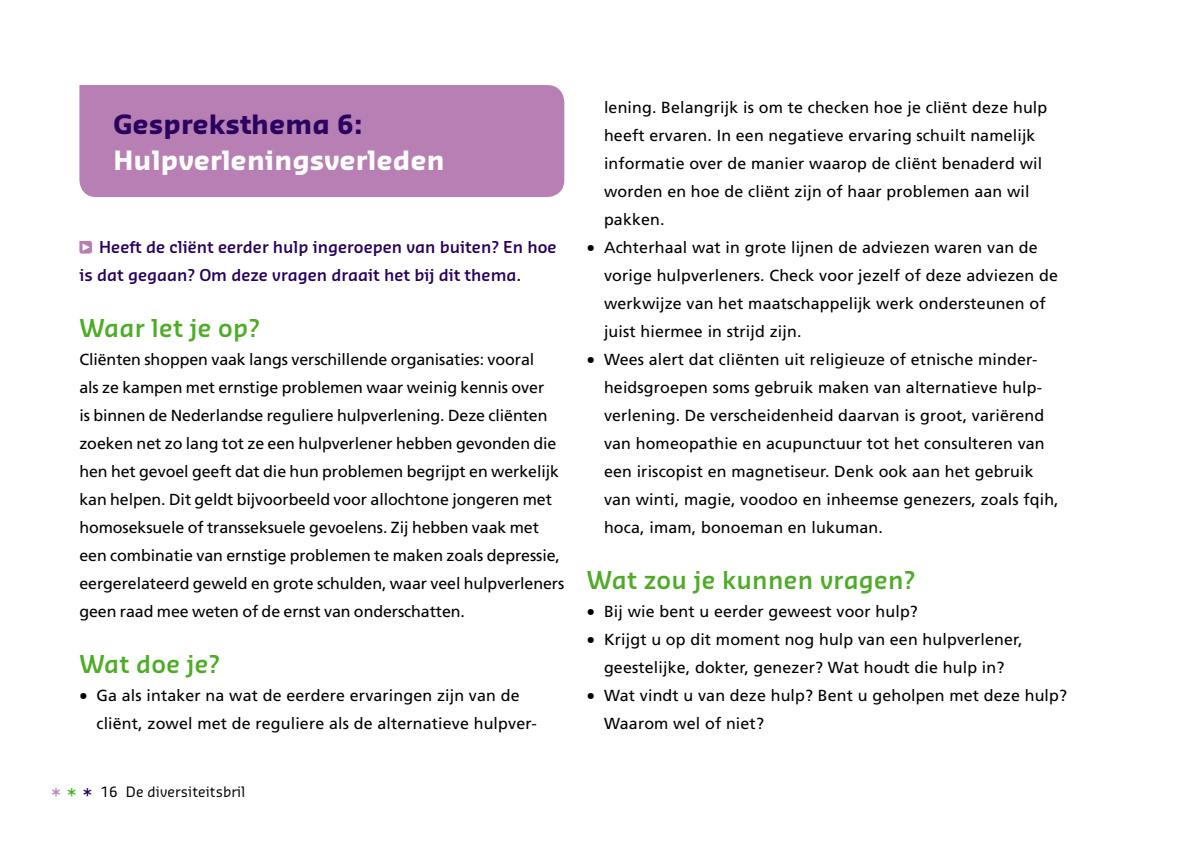
<style>
.page{position:relative;width:1191px;height:842px;background:#fff}
.page>*{position:absolute;margin:0;border:0;box-sizing:border-box;transform-origin:0 0}
.t1{font:700 26px "Sansa";letter-spacing:.01em;color:#fff}
.t2{font:700 26px "Sansa";letter-spacing:.01em;color:#29015e}
.t3{font:600 24px "Sansa";letter-spacing:.01em;color:#4dac25}
.t4{font:16px/28px "Frutiger";letter-spacing:.01em;color:#000}
.t5{font:600 16px/28px "Sansa";color:#29015e}
.t6{font:14px "Sansa";letter-spacing:.01em;color:#000}
.s1{font-family:"Sansa";font-weight:700}
.s2{font-size:20px;color:#b87fb4}
.s3{font-size:20px;color:#4dac25}
.s4{font-size:20px;color:#29015e}
</style>
<div class="page">
<div style="left:79px;top:85px;width:485px;height:112px;background:#b87fb4"></div>
<svg style="left:79px;top:241px;width:13px;height:13px"></svg>
<h1 class="t2" style="left:113px;top:108px;width:251px">Gespreksthema 6:</h1>
<h1 class="t1" style="left:113px;top:144px;width:333px">Hulpverleningsverleden</h1>
<p class="t5" style="left:79px;top:232px;width:479px;text-indent:20px">Heeft de cliënt eerder hulp ingeroepen van buiten? En hoe is dat gegaan? Om deze vragen draait het bij dit thema.</p>
<h2 class="t3" style="left:79px;top:312px;width:182px">Waar let je op?</h2>
<p class="t4" style="left:79px;top:345px;width:486px">Cliënten shoppen vaak langs verschillende organisaties: vooral<br>als ze kampen met ernstige problemen waar weinig kennis over<br>is binnen de Nederlandse reguliere hulpverlening. Deze cliënten zoeken net zo lang tot ze een hulpverlener hebben gevonden die hen het gevoel geeft dat die hun problemen begrijpt en werkelijk kan helpen. Dit geldt bijvoorbeeld voor allochtone jongeren met homoseksuele of transseksuele gevoelens. Zij hebben vaak met een combinatie van ernstige problemen te maken zoals depressie, eergerelateerd geweld en grote schulden, waar veel hulpverleners geen raad mee weten of de ernst van onderschatten.</p>
<h2 class="t3" style="left:79px;top:648px;width:142px">Wat doe je?</h2>
<p class="t4" style="left:96px;top:681px;width:442px;text-indent:-17px"><span class="s1">•</span> Ga als intaker na wat de eerdere ervaringen zijn van de cliënt, zowel met de reguliere als de alternatieve hulpver-</p>
<p class="t6" style="left:51px;top:783px;width:196px"><span class="s2">*</span> <span class="s3">*</span> <span class="s4">*</span> 16 De diversiteitsbril</p>
<p class="t4" style="left:604px;top:93px;width:445px">lening. Belangrijk is om te checken hoe je cliënt deze hulp heeft ervaren. In een negatieve ervaring schuilt namelijk informatie over de manier waarop de cliënt benaderd wil worden en hoe de cliënt zijn of haar problemen aan wil pakken.</p>
<p class="t4" style="left:604px;top:233px;width:455px;text-indent:-17px"><span class="s1">•</span> Achterhaal wat in grote lijnen de adviezen waren van de vorige hulpverleners. Check voor jezelf of deze adviezen de werkwijze van het maatschappelijk werk ondersteunen of juist hiermee in strijd zijn.</p>
<p class="t4" style="left:604px;top:345px;width:456px;text-indent:-17px"><span class="s1">•</span> Wees alert dat cliënten uit religieuze of etnische minder&shy;heidsgroepen soms gebruik maken van alternatieve hulp&shy;verlening. De verscheidenheid daarvan is groot, variërend van homeopathie en acupunctuur tot het consulteren van een iriscopist en magnetiseur. Denk ook aan het gebruik van winti, magie, voodoo en inheemse genezers, zoals fqih, hoca, imam, bonoeman en lukuman.</p>
<h2 class="t3" style="left:587px;top:564px;width:330px">Wat zou je kunnen vragen?</h2>
<p class="t4" style="left:587px;top:597px;width:332px"><span class="s1">•</span> Bij wie bent u eerder geweest voor hulp?</p>
<p class="t4" style="left:587px;top:625px;width:437px;text-align:center"><span class="s1">•</span> Krijgt u op dit moment nog hulp van een hulpverlener, geestelijke, dokter, genezer? Wat houdt die hulp in?</p>
<p class="t4" style="left:604px;top:681px;width:464px;text-indent:-17px"><span class="s1">•</span> Wat vindt u van deze hulp? Bent u geholpen met deze hulp?<br>Waarom wel of niet?</p>
</div>
